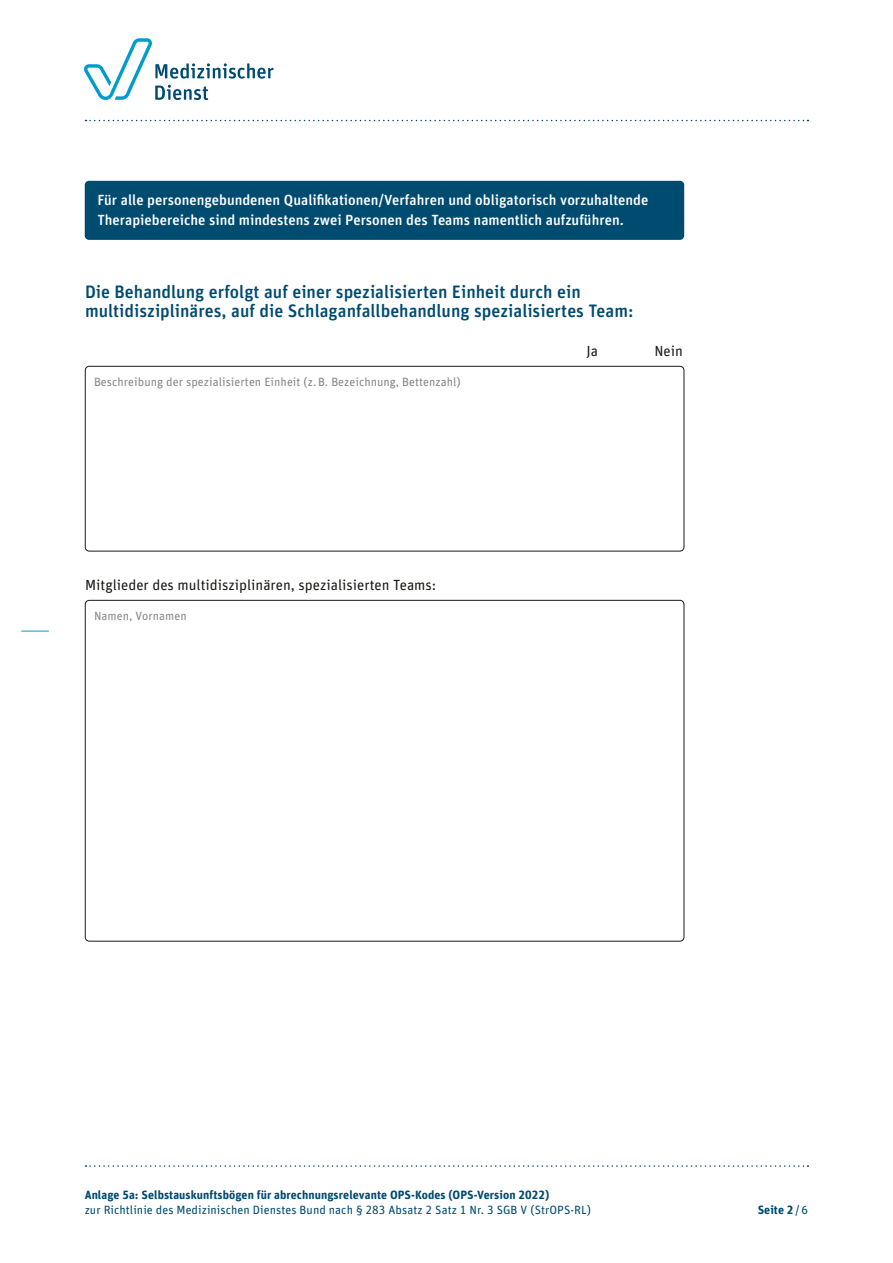
<style>
.page{position:relative;width:893px;height:1263px;background:#fff}
.page>*{position:absolute;margin:0;border:0;box-sizing:border-box;transform-origin:0 0}
.H3_Zwischenheadline{font:500 18px/19.5px "Unit Rounded Pro";color:#004b70}
.Unterzeilen{font:500 14.7px/19.5px "Unit Rounded Pro";color:#fff}
.Fließtext_ohne_Absta{font:14.7px "Unit Rounded Pro";color:#1a1a18}
.Strukturprüfungen_ja{font:14.7px "Unit Rounded Pro";color:#1a1a18}
.Paginierung{font:700 12px "Unit Rounded Pro";letter-spacing:.005em;color:#004b70}
.t1{font:12px "Unit Rounded Pro";letter-spacing:.005em;color:#004b70}
.Bescheibung_Textfeld{font:12px "Unit Rounded Pro";letter-spacing:.005em;color:#878786}
.s1{font-weight:400}
</style>
<div class="page">
<svg style="left:85px;top:1165px;width:723px;height:2px"></svg>
<svg style="left:85px;top:120px;width:723px;height:1px"></svg>
<svg style="left:21px;top:631px;width:28px;height:1px"></svg>
<svg style="left:84px;top:38px;width:190px;height:62px"></svg>
<div style="left:85px;top:366px;width:599px;height:185px;border:1px solid #1a1a18;border-radius:4px"></div>
<div style="left:85px;top:181px;width:599px;height:59px;background:#004b70;border-radius:4px"></div>
<p class="Unterzeilen" style="left:97px;top:190px;width:552px">Für alle personengebundenen Qualifikationen/Verfahren und obligatorisch vorzuhaltende<br>Therapiebereiche sind mindestens zwei Personen des Teams namentlich aufzuführen.</p>
<h3 class="H3_Zwischenheadline" style="left:85px;top:281px;width:550px">Die Behandlung erfolgt auf einer spezialisierten Einheit durch ein multidisziplinäres, auf die Schlaganfallbehandlung spezialisiertes Team:</h3>
<p class="Strukturprüfungen_ja" style="left:586px;top:341px;width:13px">Ja</p>
<p class="Strukturprüfungen_ja" style="left:654px;top:341px;width:30px">Nein</p>
<p class="Bescheibung_Textfeld" style="left:94px;top:374px;width:368px">Beschreibung der spezialisierten Einheit (z.B. Bezeichnung, Bettenzahl)</p>
<p class="Fließtext_ohne_Absta" style="left:85px;top:575px;width:353px">Mitglieder des multidisziplinären, spezialisierten Teams:</p>
<p class="Bescheibung_Textfeld" style="left:94px;top:608px;width:94px">Namen, Vornamen</p>
<p class="Paginierung" style="left:85px;top:1186px;width:466px">Anlage 5a: Selbstauskunftsbögen für abrechnungsrelevante OPS-Kodes (OPS-Version 2022)</p>
<p class="t1" style="left:85px;top:1202px;width:508px">zur Richtlinie des Medizinischen Dienstes Bund nach § 283 Absatz 2 Satz 1 Nr. 3 SGB V (StrOPS-RL)</p>
<p class="Paginierung" style="left:758px;top:1201px;width:52px">Seite 2<span class="s1">/6</span></p>
</div>
